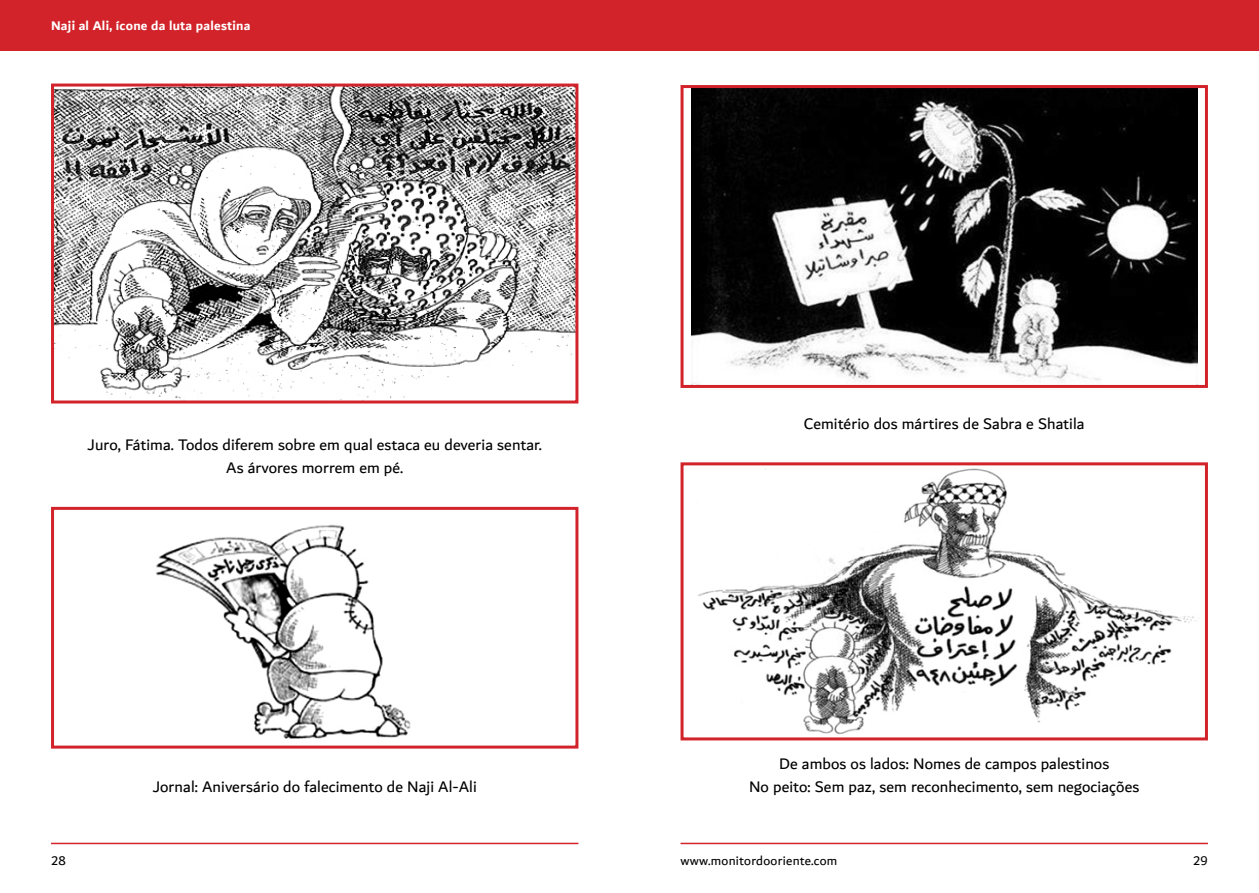
<style>
.page{position:relative;width:1259px;height:893px;background:#fff}
.page>*{position:absolute;margin:0;border:0;box-sizing:border-box;transform-origin:0 0}
.t1{font:16.5px/22.5px "Dubai";letter-spacing:.005em;color:#000;text-align:center}
.t2{font:700 13.5px "Dubai";letter-spacing:.02em;color:#fff}
.t3{font:13.5px "Dubai";letter-spacing:.02em;color:#000}
</style>
<div class="page">
<div style="left:0;top:0;width:629px;height:51px;background:#d2232a"></div>
<div style="left:629px;top:0;width:630px;height:51px;background:#d2232a"></div>
<hr style="left:51px;top:843px;width:527px;height:1px;background:#d2232a">
<hr style="left:680px;top:843px;width:528px;height:1px;background:#d2232a">
<img style="left:55px;top:88px;width:519px;height:311px">
<div style="left:51px;top:84px;width:527px;height:319px;border:3px solid #d2232a"></div>
<img style="left:691px;top:89px;width:506px;height:295px">
<div style="left:680px;top:85px;width:528px;height:303px;border:3px solid #d2232a"></div>
<img style="left:156px;top:524px;width:255px;height:215px">
<div style="left:51px;top:507px;width:527px;height:242px;border:3px solid #d2232a"></div>
<img style="left:697px;top:468px;width:500px;height:266px">
<div style="left:680px;top:462px;width:528px;height:278px;border:3px solid #d2232a"></div>
<p class="t2" style="left:51px;top:18px;width:201px">Naji al Ali, ícone da luta palestina</p>
<p class="t1" style="left:88px;top:433px;width:456px">Juro, Fátima. Todos diferem sobre em qual estaca eu deveria sentar.<br>As árvores morrem em pé.</p>
<p class="t1" style="left:153px;top:775px;width:326px">Jornal: Aniversário do falecimento de Naji Al-Ali</p>
<p class="t1" style="left:804px;top:412px;width:282px">Cemitério dos mártires de Sabra e Shatila</p>
<p class="t1" style="left:749px;top:752px;width:392px">De ambos os lados: Nomes de campos palestinos<br>No peito: Sem paz, sem reconhecimento, sem negociações</p>
<p class="t3" style="left:51px;top:852px;width:16px">28</p>
<p class="t3" style="left:680px;top:852px;width:158px">www.monitordooriente.com</p>
<p class="t3" style="left:1193px;top:852px;width:16px">29</p>
</div>
